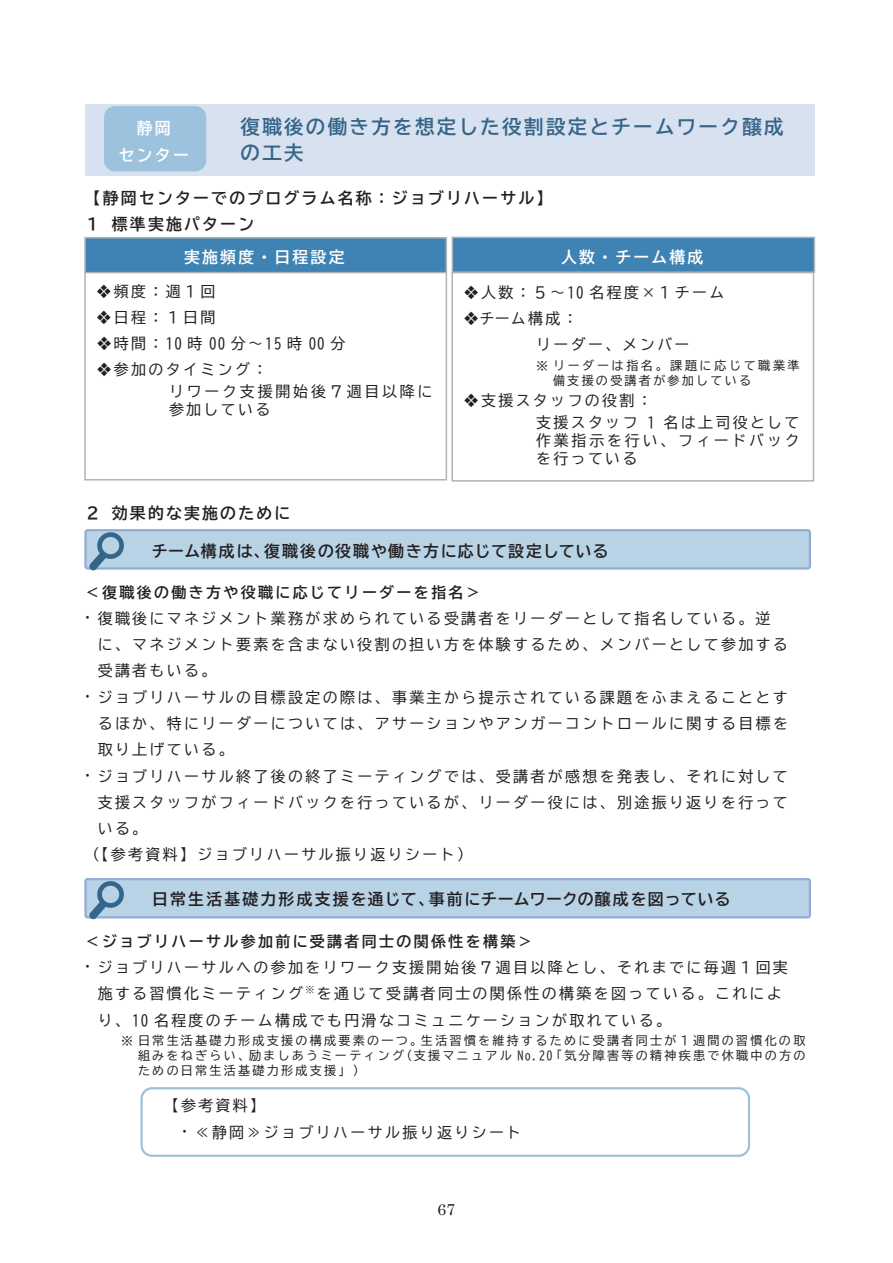
<style>
.page{position:relative;width:893px;height:1263px;background:#fff}
.page>*{position:absolute;margin:0;border:0;box-sizing:border-box;transform-origin:0 0}
.t1{font:19.5px/26.1px "BIZ UD Gothic Bold";letter-spacing:.12em;color:#356589}
.t2{font:15.9px/26.2px "BIZ UD Gothic Bold";letter-spacing:.135em;color:#231f20}
.t3{font:15.9px "BIZ UDP Gothic Bold";letter-spacing:.135em;color:#231f20}
.t4{font:15.9px "BIZ UDP Gothic Bold";letter-spacing:.11em;color:#231f20}
.t5{font:15.9px/26.2px "BIZ UD Gothic Bold";letter-spacing:.135em;color:#fff;text-align:center}
.t6{font:15.9px "Century";color:#231f20}
.t7{font:15.75px "Century";color:#231f20}
.t8{font:15px/26.1px "BIZ UD Gothic";letter-spacing:.155em;color:#231f20}
.t9{font:15px "BIZ UD Gothic Bold";letter-spacing:.155em;color:#231f20}
.t10{font:15px/21.8px "BIZ UD Gothic";letter-spacing:.18em;color:#231f20}
.t11{font:12px/15px "BIZ UD Gothic";letter-spacing:.195em;color:#231f20;text-align:justify}
.s1{font-family:"BIZ UDP Gothic"}
.s2{font-family:"MS Gothic"}
</style>
<div class="page">
<div style="left:84px;top:271px;width:363px;height:209px;border:2px solid #b2b3b7"></div>
<div style="left:85px;top:238px;width:361px;height:35px;background:#3e83b3"></div>
<div style="left:84px;top:237px;width:363px;height:36px;border:2px solid #b2b3b7"></div>
<div style="left:451px;top:272px;width:363px;height:210px;border:2px solid #b2b3b7"></div>
<div style="left:452px;top:237px;width:362px;height:35px;background:#3e83b3"></div>
<div style="left:452px;top:237px;width:363px;height:36px;border:2px solid #b2b3b7"></div>
<div style="left:85px;top:104px;width:730px;height:72px;background:#d7e1ef"></div>
<div style="left:104px;top:106px;width:102px;height:65px;background:#9cc2de"></div>
<svg style="left:142px;top:529px;width:669px;height:40px"></svg>
<img style="left:84px;top:529px;width:58px;height:42px">
<svg style="left:85px;top:530px;width:725px;height:40px;background:#b3cee3"></svg>
<svg style="left:142px;top:878px;width:669px;height:40px"></svg>
<img style="left:84px;top:878px;width:58px;height:42px">
<svg style="left:85px;top:879px;width:725px;height:40px;background:#b3cee3"></svg>
<svg style="left:140px;top:1087px;width:611px;height:70px"></svg>
<p class="t5" style="left:119px;top:115px;width:71px">静岡<br>センター</p>
<h1 class="t1" style="left:241px;top:113px;width:545px">復職後の働き方を想定した役割設定とチームワーク醸成の工夫</h1>
<p class="t2" style="left:85px;top:185px;width:469px">【静岡センターでのプログラム名称：ジョブリハーサル】<br>１ 標準実施パターン</p>
<p class="t5" style="left:184px;top:244px;width:162px">実施頻度・日程設定</p>
<p class="t5" style="left:561px;top:243px;width:144px">人数・チーム構成</p>
<p class="t8" style="left:97px;top:278px;width:120px">❖頻度：週１回</p>
<p class="t8" style="left:97px;top:304px;width:120px">❖日程：１日間</p>
<p class="t8" style="left:97px;top:330px;width:250px">❖時間：10 時 00 分～15 時 00 分</p>
<p class="t10" style="left:169px;top:359px;width:265px;text-indent:-72px">❖参加のタイミング：<br>リワーク支援開始後７週目以降に</p>
<p class="t8" style="left:169px;top:396px;width:103px">参加している</p>
<p class="t2" style="left:85px;top:500px;width:207px">２ 効果的な実施のために</p>
<p class="t8" style="left:464px;top:279px;width:262px">❖人数：５～10 名程度×１チーム</p>
<p class="t8" style="left:536px;top:305px;width:155px;text-indent:-72px"><span class="s1">❖チー</span>ム構成：<br>リーダー、メンバー</p>
<p class="t11" style="left:553px;top:357px;width:248px;text-indent:-17px"><span class="s2">※</span> リーダーは指名。課題に応じて職業準備支援の受講者が参加している</p>
<p class="t8" style="left:536px;top:390px;width:265px;line-height:21.8px;text-indent:-72px">❖支援スタッフの役割：<br>支援スタッフ 1 名は上司役として</p>
<p class="t10" style="left:536px;top:431px;width:265px;line-height:18px">作業指示を行い、フィードバックを行っている</p>
<p class="t4" style="left:152px;top:542px;width:458px">チーム構成は、復職後の役職や働き方に応じて設定している</p>
<p class="t9" style="left:85px;top:584px;width:397px">＜復職後の働き方や役職に応じてリーダーを指名＞</p>
<p class="t8" style="left:98px;top:606px;width:674px">復職後にマネジメント業務が求められている受講者をリーダーとして指名している。逆</p>
<p class="t8" style="left:98px;top:631px;width:692px">に、マネジメント要素を含まない役割の担い方を体験するため、メンバーとして参加する</p>
<p class="t8" style="left:98px;top:658px;width:120px">受講者もいる。</p>
<p class="t8" style="left:98px;top:684px;width:692px">ジョブリハーサルの目標設定の際は、事業主から提示されている課題をふまえることとす</p>
<p class="t8" style="left:98px;top:710px;width:692px">るほか、特にリーダーについては、アサーションやアンガーコントロールに関する目標を</p>
<p class="t8" style="left:98px;top:736px;width:138px">取り上げている。</p>
<p class="t8" style="left:98px;top:763px;width:692px">ジョブリハーサル終了後の終了ミーティングでは、受講者が感想を発表し、それに対して</p>
<p class="t8" style="left:98px;top:789px;width:692px">支援スタッフがフィードバックを行っているが、リーダー役には、別途振り返りを行って</p>
<p class="t8" style="left:98px;top:815px;width:51px">いる。</p>
<p class="t8" style="left:85px;top:841px;width:389px">（【参考資料】ジョブリハーサル振り返りシート）</p>
<p class="t3" style="left:152px;top:891px;width:580px">日常生活基礎力形成支援を通じて、事前にチームワークの醸成を図っている</p>
<p class="t9" style="left:85px;top:934px;width:449px">＜ジョブリハーサル参加前に受講者同士の関係性を構築＞</p>
<p class="t8" style="left:98px;top:955px;width:692px">ジョブリハーサルへの参加をリワーク支援開始後７週目以降とし、それまでに毎週１回実施する習慣化ミーティング<sup>※</sup>を通じて受講者同士の関係性の構築を図っている。これにより、10 名程度のチーム構成でも円滑なコミュニケーションが取れている。</p>
<p class="t11" style="left:138px;top:1033px;width:669px;text-indent:-17px"><span class="s2">※</span> 日常生活基礎力形成支援の構成要素の一つ。生活習慣を維持するために受講者同士が１週間の習慣化の取組みをねぎらい、励ましあうミーティング(支援マニュアル No.20「気分障害等の精神疾患で休職中の方のための日常生活基礎力形成支援」)</p>
<p class="t8" style="left:195px;top:1092px;width:328px;text-indent:-31px">【参考資料】<br>≪静岡≫ジョブリハーサル振り返りシート</p>
<p class="t6" style="left:446px;top:1196px;width:10px">8</p>
<p class="t7" style="left:438px;top:1196px;width:19px">67</p>
</div>
